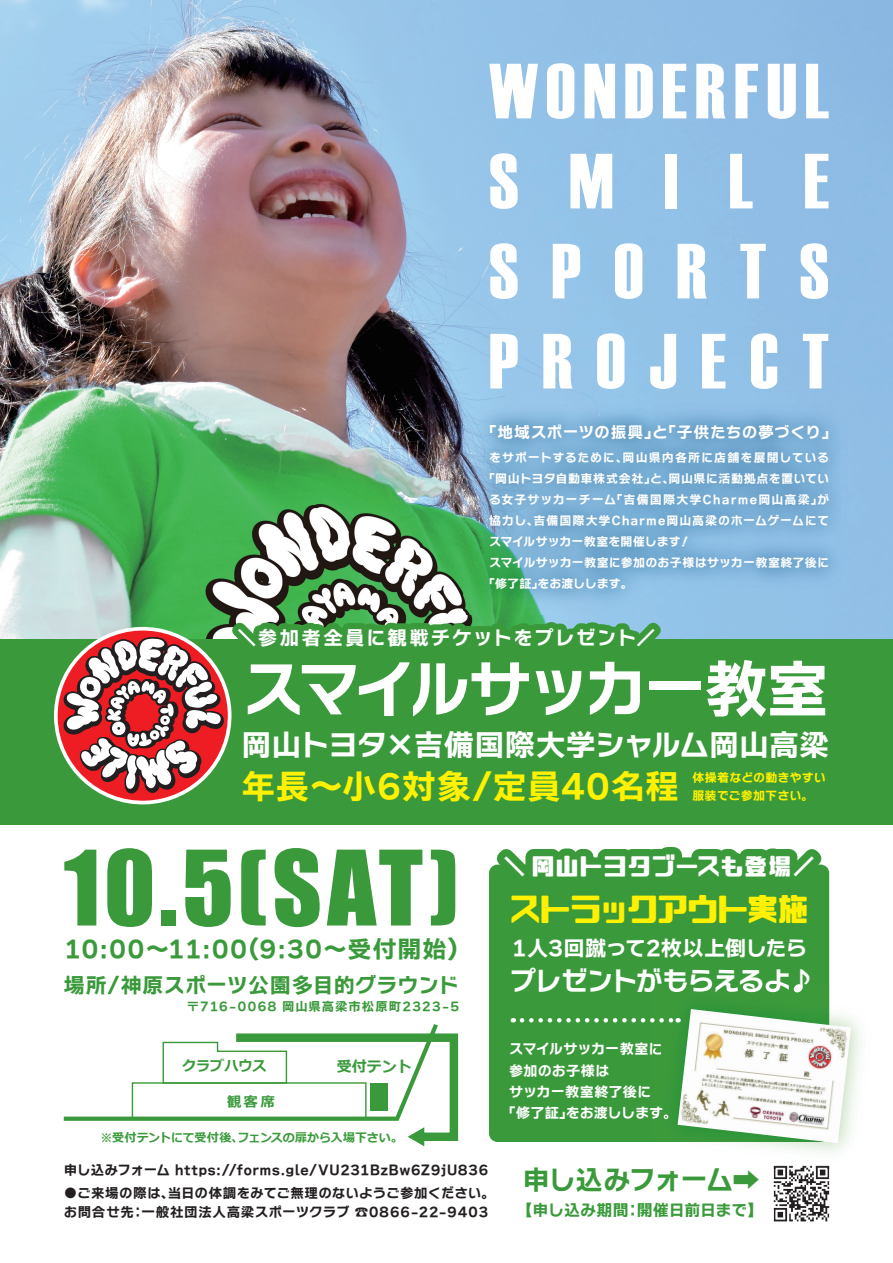
<style>
.page{position:relative;width:893px;height:1263px;background:#fff}
.page>*{position:absolute;margin:0;border:0;box-sizing:border-box;transform-origin:0 0}
.t1{font:96px "Impact";color:#3a9a3b}
.t2{font:78px/90px "Haettenschweiler";letter-spacing:.3em;color:#fff;text-align:justify}
.t3{font:63px "Nitalago Ruika 06";letter-spacing:-.07em;color:#fff}
.t4{font:33.9px "Nitalago Ruika 06";letter-spacing:.01em;color:#fff101}
.t5{font:32.4px "CP Revenge";letter-spacing:-.07em;color:#fff101}
.t6{font:30px "Nitalago Ruika 06";color:#fff}
.t7{font:27.3px "Nitalago Ruika 06";letter-spacing:-.045em;color:#3a9a3b}
.t8{font:27px "Nitalago Ruika 06";letter-spacing:-.055em;color:#fff}
.t9{font:24px "Nitalago Ruika 06";letter-spacing:.025em;color:#3a9a3b}
.t10{font:24px "CP Revenge";letter-spacing:.005em;color:#fff}
.t11{font:21.15px "Nitalago Ruika 06";letter-spacing:-.01em;color:#fff}
.t12{font:21px "Nitalago Ruika 06";letter-spacing:.01em;color:#3a9a3b}
.t13{font:19.5px "Nitalago Ruika 06";letter-spacing:.085em;color:#fff}
.t14{font:15.9px "Nitalago Ruika 06";letter-spacing:-.015em;color:#3a9a3b}
.t15{font:15.75px "Nitalago Ruika 06";letter-spacing:.025em;color:#fff}
.t16{font:700 15px "Meiryo";color:#3a9a3b}
.t17{font:14.1px "Nitalago Ruika 06";color:#fff}
.t18{font:700 14.1px "Meiryo";color:#3a9a3b}
.t19{font:13.5px/19.5px "Nitalago Ruika 06";letter-spacing:.02em;color:#231f20}
.t20{font:12.3px "Nitalago Ruika 06";letter-spacing:.075em;color:#3a9a3b}
.t21{font:12px "Nitalago Ruika 06";letter-spacing:.045em;color:#fff}
.t22{font:12px "Nitalago Ruika 06";letter-spacing:.085em;color:#fff}
.t23{font:12px "Nitalago Ruika 06";letter-spacing:.07em;color:#fff}
.t24{font:12px "Nitalago Ruika 06";letter-spacing:.02em;color:#fff}
.t25{font:12px "Nitalago Ruika 06";letter-spacing:.08em;color:#fff}
.t26{font:700 12px "Meiryo";letter-spacing:-.005em;color:#3a9a3b}
.t27{font:12px/18px "Nitalago Ruika 06";letter-spacing:.01em;color:#fff101}
.t28{font:12px "Nitalago Ruika 06";color:#fff}
.t29{font:12px "Nitalago Ruika 06";letter-spacing:-.005em;color:#fff}
.s1{font-family:"Gen Ei Nu Gothic EB"}
.s2{font-family:"Gen Ei Gothic P H KL"}
</style>
<div class="page">
<img style="left:0;top:0;width:893px;height:639px">
<div style="left:463px;top:398px;width:392px;height:217px;background:#92c1e7"></div>
<div style="left:0;top:639px;width:893px;height:185px;background:#3a9a3b"></div>
<img style="left:773px;top:1169px;width:57px;height:53px">
<svg style="left:63px;top:1024px;width:396px;height:122px"></svg>
<div style="left:489px;top:864px;width:340px;height:278px;background:#3a9a3b;border-radius:9px"></div>
<svg style="left:0;top:412px;width:849px;height:489px"></svg>
<img style="left:773px;top:1165px;width:57px;height:4px">
<img style="left:652px;top:984px;width:155px;height:8px">
<svg style="left:652px;top:1043px;width:9px;height:12px"></svg>
<img style="left:652px;top:1106px;width:16px;height:13px">
<img style="left:678px;top:1009px;width:173px;height:134px">
<svg style="left:522px;top:1018px;width:157px;height:4px"></svg>
<h2 class="t2" style="left:489px;top:46px;width:342px">WONDERFUL SMILE SPORTS PROJECT</h2>
<p class="t15" style="left:481px;top:424px;width:357px">「地域スポーツの振興」と「子供たちの夢づくり」</p>
<p class="t25" style="left:489px;top:451px;width:342px">をサポートするために、岡山県内各所に店舗を展開している</p>
<p class="t21" style="left:483px;top:472px;width:348px">「岡山トヨタ自動車株式会社」と、岡山県に活動拠点を置いてい</p>
<p class="t22" style="left:489px;top:493px;width:342px">る女子サッカーチーム「吉備国際大学Charme岡山高梁」が</p>
<p class="t23" style="left:489px;top:514px;width:342px">協力し、吉備国際大学Charme岡山高梁のホームゲームにて</p>
<p class="t28" style="left:489px;top:535px;width:203px">スマイルサッカー教室を開催します！</p>
<p class="t24" style="left:489px;top:556px;width:342px">スマイルサッカー教室に参加のお子様はサッカー教室終了後に</p>
<p class="t29" style="left:483px;top:577px;width:151px">「修了証」をお渡しします。</p>
<h3 class="t13" style="left:237px;top:628px;width:420px">＼参加者全員に観戦チケットをプレゼント／</h3>
<h3 class="t3" style="left:241px;top:657px;width:589px">スマイルサッカー教室</h3>
<h3 class="t6" style="left:241px;top:730px;width:589px">岡山トヨタ×吉備国際大学シャルム岡山高梁</h3>
<h3 class="t4" style="left:241px;top:769px;width:439px">年長～小6対象/定員40名程</h3>
<p class="t27" style="left:692px;top:768px;width:135px">体操着などの動きやすい服装でご参加下さい。</p>
<h1 class="t1" style="left:64px;top:813px;width:397px">10.5(SAT)</h1>
<h3 class="t9" style="left:64px;top:937px;width:397px">10:00～11:00(9:30～受付開始)</h3>
<h3 class="t12" style="left:64px;top:974px;width:397px">場所/神原スポーツ公園多目的グラウンド</h3>
<p class="t20" style="left:187px;top:1000px;width:274px">〒716-0068 岡山県高梁市松原町2323-5</p>
<p class="t18" style="left:182px;top:1055px;width:86px">クラブハウス</p>
<p class="t16" style="left:337px;top:1056px;width:76px">受付テント</p>
<p class="t18" style="left:227px;top:1092px;width:49px">観客席</p>
<p class="t26" style="left:101px;top:1129px;width:304px">※受付テントにて受付後、フェンスの扉から入場下さい。</p>
<p class="t19" style="left:64px;top:1160px;width:426px">申し込みフォーム https://forms.gle/VU231BzBw6Z9jU836</p>
<p class="t19" style="left:64px;top:1183px;width:433px">●ご来場の際は、当日の体調をみてご無理のないようご参加ください。お問合せ先：一般社団法人高梁スポーツクラブ <span class="s1">☎</span>0866-22-9403</p>
<h3 class="t10" style="left:502px;top:854px;width:315px">＼岡山トヨタブースも登場／</h3>
<h3 class="t5" style="left:509px;top:893px;width:302px">ストラックアウト実施</h3>
<h3 class="t11" style="left:511px;top:937px;width:297px">1人3回蹴って2枚以上倒したら</h3>
<h3 class="t8" style="left:509px;top:967px;width:308px">プレゼントがもらえるよ♪</h3>
<p class="t17" style="left:509px;top:1042px;width:155px">スマイルサッカー教室に</p>
<p class="t17" style="left:509px;top:1063px;width:102px">参加のお子様は</p>
<p class="t17" style="left:509px;top:1084px;width:144px">サッカー教室終了後に</p>
<p class="t17" style="left:502px;top:1105px;width:177px">「修了証」をお渡しします。</p>
<h3 class="t7" style="left:522px;top:1165px;width:239px">申し込みフォーム<span class="s2">➡</span></h3>
<p class="t14" style="left:517px;top:1202px;width:248px">【申し込み期間：開催日前日まで】</p>
</div>
